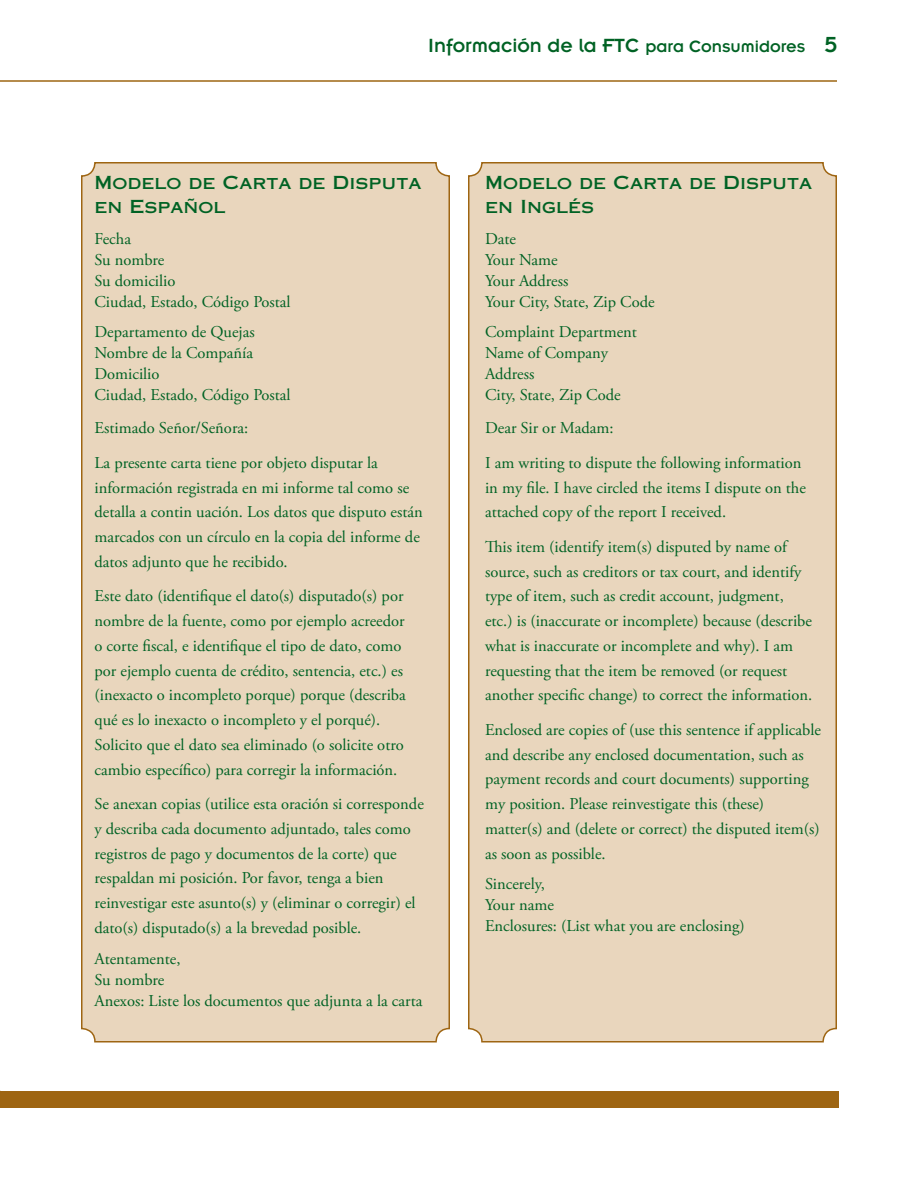
<style>
.page{position:relative;width:918px;height:1188px;background:#fff}
.page>*{position:absolute;margin:0;border:0;box-sizing:border-box;transform-origin:0 0}
.t1{font:21px "Insignia LT Std";color:#006224}
.TXT_BOX_HEAD{font:18px/24px "Copperplate Gothic Std 31 AB";color:#006224}
.Letter_body{font:16.5px/24.8px "Adobe Garamond Pro";color:#006224}
.Letter{font:16.5px/21px "Adobe Garamond Pro";color:#006224}
.s1{font-size:18px}
.s2{font-size:24px}
</style>
<div class="page">
<hr style="left:0;top:80px;width:837px;height:2px;background:#9e6512">
<div style="left:0;top:1091px;width:838px;height:16px;background:#9e6512"></div>
<div style="left:469px;top:163px;width:367px;height:879px;background:#e9d6bd;border-radius:13px"></div>
<div style="left:468px;top:162px;width:369px;height:880px;border:2px solid #9e6512;border-radius:13px"></div>
<div style="left:82px;top:163px;width:367px;height:879px;background:#e9d6bd;border-radius:13px"></div>
<div style="left:81px;top:162px;width:369px;height:880px;border:2px solid #9e6512;border-radius:13px"></div>
<p class="t1" style="left:428px;top:34px;width:410px">Información de la FTC <span class="s1">para Consumidores</span> <span class="s2">5</span></p>
<p class="TXT_BOX_HEAD" style="left:94px;top:170px;width:328px">Modelo de Carta de Disputa en Español</p>
<p class="Letter" style="left:94px;top:229px;width:198px">Fecha<br>Su nombre<br>Su domicilio<br>Ciudad, Estado, Código Postal</p>
<p class="Letter" style="left:94px;top:322px;width:198px">Departamento de Quejas<br>Nombre de la Compañía<br>Domicilio<br>Ciudad, Estado, Código Postal</p>
<p class="Letter_body" style="left:94px;top:416px;width:155px">Estimado Señor/Señora:</p>
<p class="Letter_body" style="left:94px;top:451px;width:330px">La presente carta tiene por objeto disputar la información registrada en mi informe tal como se detalla a contin uación. Los datos que disputo están marcados con un círculo en la copia del informe de datos adjunto que he recibido.</p>
<p class="Letter_body" style="left:94px;top:584px;width:313px">Este dato (identifique el dato(s) disputado(s) por nombre de la fuente, como por ejemplo acreedor o corte fiscal, e identifique el tipo de dato, como por ejemplo cuenta de crédito, sentencia, etc.) es (inexacto o incompleto porque) porque (describa qué es lo inexacto o incompleto y el porqué).<br>Solicito que el dato sea eliminado (o solicite otro cambio específico) para corregir la información.</p>
<p class="Letter_body" style="left:94px;top:792px;width:331px">Se anexan copias (utilice esta oración si corresponde y describa cada documento adjuntado, tales como registros de pago y documentos de la corte) que respaldan mi posición. Por favor, tenga a bien reinvestigar este asunto(s) y (eliminar o corregir) el dato(s) disputado(s) a la brevedad posible.</p>
<p class="Letter" style="left:94px;top:948px;width:330px">Atentamente,<br>Su nombre<br>Anexos: Liste los documentos que adjunta a la carta</p>
<p class="TXT_BOX_HEAD" style="left:485px;top:170px;width:328px">Modelo de Carta de Disputa en Inglés</p>
<p class="Letter" style="left:485px;top:229px;width:171px">Date<br>Your Name<br>Your Address<br>Your City, State, Zip Code</p>
<p class="Letter" style="left:485px;top:322px;width:153px">Complaint Department<br>Name of Company<br>Address<br>City, State, Zip Code</p>
<p class="Letter_body" style="left:485px;top:416px;width:130px">Dear Sir or Madam:</p>
<p class="Letter_body" style="left:485px;top:451px;width:322px">I am writing to dispute the following information in my file. I have circled the items I dispute on the attached copy of the report I received.</p>
<p class="Letter_body" style="left:485px;top:535px;width:329px">This item (identify item(s) disputed by name of source, such as creditors or tax court, and identify type of item, such as credit account, judgment, etc.) is (inaccurate or incomplete) because (describe what is inaccurate or incomplete and why). I am requesting that the item be removed (or request another specific change) to correct the information.</p>
<p class="Letter_body" style="left:485px;top:718px;width:338px">Enclosed are copies of (use this sentence if applicable and describe any enclosed documentation, such as payment records and court documents) supporting my position. Please reinvestigate this (these) matter(s) and (delete or correct) the disputed item(s) as soon as possible.</p>
<p class="Letter" style="left:485px;top:874px;width:261px">Sincerely,<br>Your name<br>Enclosures: (List what you are enclosing)</p>
</div>
